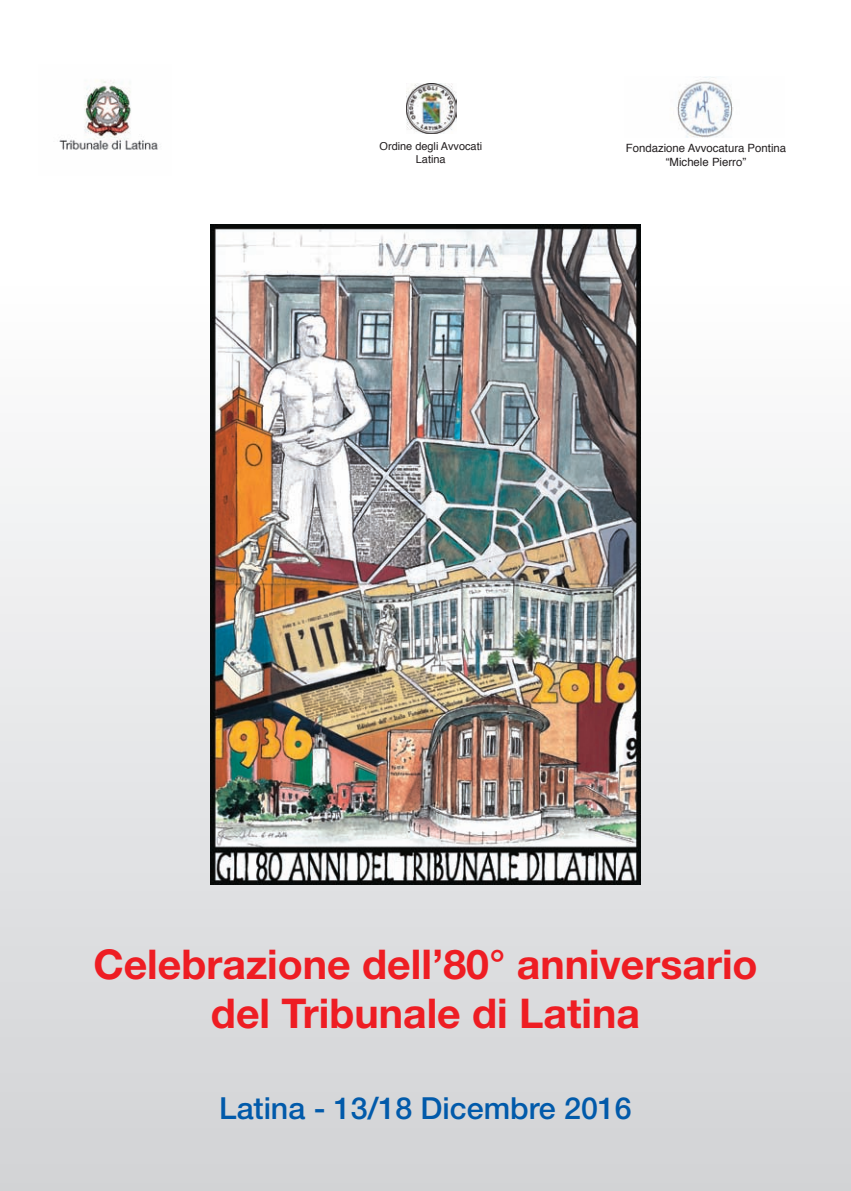
<style>
.page{position:relative;width:851px;height:1191px;background:#fff}
.page>*{position:absolute;margin:0;border:0;box-sizing:border-box;transform-origin:0 0}
.t1{font:700 41px/49.2px "Helvetica Neue";color:#ee1d23;text-align:center}
.t2{font:500 30.4px "Helvetica Neue";color:#015aaa}
.t3{font:11.4px/13.6px "Helvetica";color:#231f20;text-align:center}
.t4{font:11px/13.2px "Helvetica";color:#231f20;text-align:center}
</style>
<div class="page">
<div style="left:0;top:283px;width:850px;height:908px;background:linear-gradient(to bottom,#fcfcfd,#d1d2d5)"></div>
<img style="left:59px;top:80px;width:99px;height:70px">
<img style="left:210px;top:225px;width:430px;height:659px">
<img style="left:677px;top:76px;width:56px;height:62px">
<img style="left:406px;top:84px;width:50px;height:49px">
<p class="t4" style="left:379px;top:140px;width:104px">Ordine degli Avvocati<br>Latina</p>
<p class="t3" style="left:625px;top:142px;width:162px">Fondazione Avvocatura Pontina “Michele Pierro”</p>
<p class="t1" style="left:93px;top:943px;width:665px">Celebrazione dell’80° anniversario del Tribunale di Latina</p>
<p class="t2" style="left:219px;top:1097px;width:414px">Latina - 13/18 Dicembre 2016</p>
</div>
